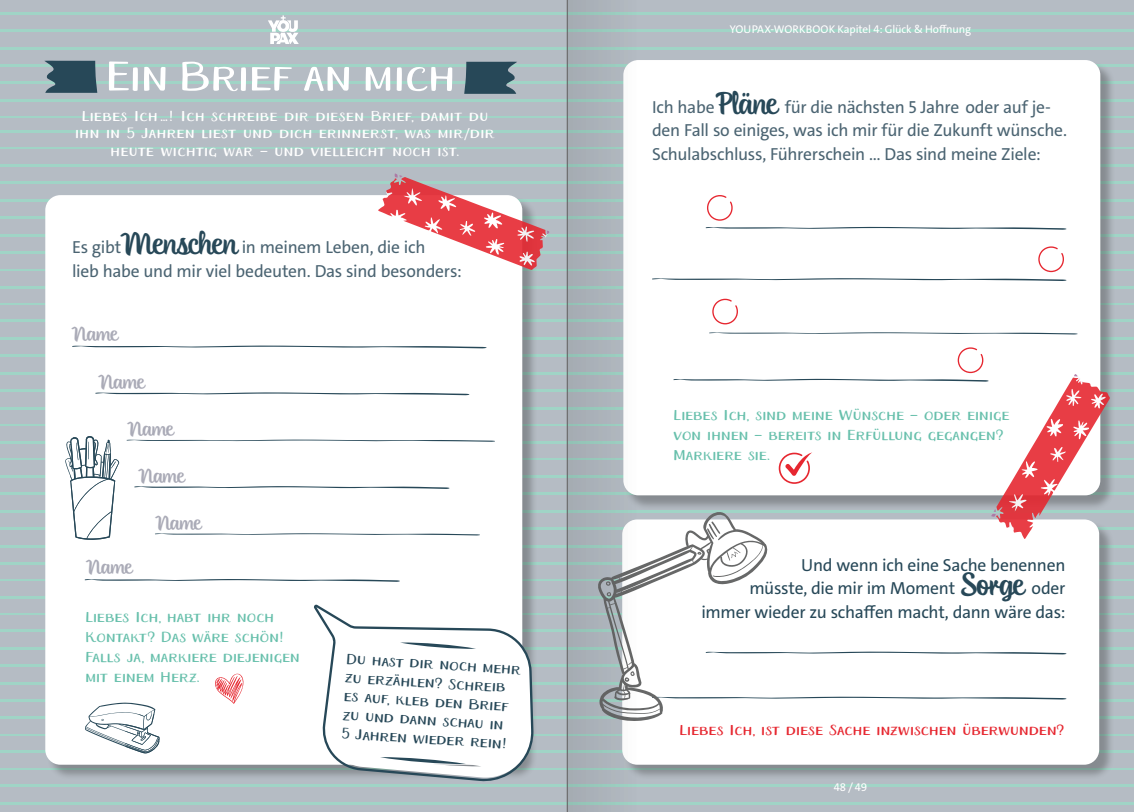
<style>
.page{position:relative;width:1134px;height:812px;background:#fff}
.page>*{position:absolute;margin:0;border:0;box-sizing:border-box;transform-origin:0 0}
.t1{font:50px "Aristelle Sans";letter-spacing:-.035em;color:#fff}
.t2{font:20px "Blue Vinyl";letter-spacing:-.005em;color:#aaabb7}
.t3{font:17.5px/23.8px "The Sans";letter-spacing:-.015em;color:#4b6472}
.t4{font:17.5px/20px "Aristelle Sans";letter-spacing:-.03em;color:#68c0ac}
.t5{font:17.5px/17.5px "Aristelle Sans";letter-spacing:-.01em;color:#fff;text-align:center}
.t6{font:17.5px/23.8px "The Sans";letter-spacing:-.015em;color:#274858;text-align:right}
.t7{font:17.5px/18.8px "Aristelle Sans";color:#274858}
.t8{font:17.5px "Aristelle Sans";letter-spacing:-.03em;color:#e62730}
.t9{font:11.25px "The Sans";letter-spacing:-.01em;color:#fff}
.s1{font-family:"Blue Vinyl";font-size:30px;color:#274858}
.s2{font-family:"Blue Vinyl";font-size:30px}
</style>
<div class="page">
<div style="left:0;top:0;width:1134px;height:811px;background:#b5bcc4"></div>
<hr style="left:0;top:117px;width:1134px;height:1px;background:#a0d4c6">
<hr style="left:0;top:99px;width:1134px;height:2px;background:#a0d4c6">
<hr style="left:0;top:82px;width:1134px;height:2px;background:#a0d4c6">
<hr style="left:0;top:64px;width:1134px;height:3px;background:#a0d4c6">
<hr style="left:0;top:47px;width:1134px;height:2px;background:#a0d4c6">
<hr style="left:0;top:30px;width:1134px;height:2px;background:#a0d4c6">
<hr style="left:0;top:12px;width:1134px;height:2px;background:#a0d4c6">
<hr style="left:0;top:269px;width:1134px;height:1px;background:#a0d4c6">
<hr style="left:0;top:251px;width:1134px;height:3px;background:#a0d4c6">
<hr style="left:0;top:234px;width:1134px;height:2px;background:#a0d4c6">
<hr style="left:0;top:217px;width:1134px;height:2px;background:#a0d4c6">
<hr style="left:0;top:199px;width:1134px;height:2px;background:#a0d4c6">
<hr style="left:0;top:182px;width:1134px;height:2px;background:#a0d4c6">
<hr style="left:0;top:164px;width:1134px;height:2px;background:#a0d4c6">
<hr style="left:0;top:148px;width:1134px;height:1px;background:#a0d4c6">
<hr style="left:0;top:131px;width:1134px;height:2px;background:#a0d4c6">
<hr style="left:0;top:424px;width:1134px;height:1px;background:#a0d4c6">
<hr style="left:0;top:407px;width:1134px;height:2px;background:#a0d4c6">
<hr style="left:0;top:389px;width:1134px;height:2px;background:#a0d4c6">
<hr style="left:0;top:372px;width:1134px;height:2px;background:#a0d4c6">
<hr style="left:0;top:354px;width:1134px;height:3px;background:#a0d4c6">
<hr style="left:0;top:337px;width:1134px;height:2px;background:#a0d4c6">
<hr style="left:0;top:319px;width:1134px;height:3px;background:#a0d4c6">
<hr style="left:0;top:303px;width:1134px;height:1px;background:#a0d4c6">
<hr style="left:0;top:286px;width:1134px;height:2px;background:#a0d4c6">
<hr style="left:0;top:579px;width:1134px;height:2px;background:#a0d4c6">
<hr style="left:0;top:562px;width:1134px;height:2px;background:#a0d4c6">
<hr style="left:0;top:545px;width:1134px;height:2px;background:#a0d4c6">
<hr style="left:0;top:527px;width:1134px;height:2px;background:#a0d4c6">
<hr style="left:0;top:510px;width:1134px;height:2px;background:#a0d4c6">
<hr style="left:0;top:492px;width:1134px;height:2px;background:#a0d4c6">
<hr style="left:0;top:475px;width:1134px;height:2px;background:#a0d4c6">
<hr style="left:0;top:458px;width:1134px;height:1px;background:#a0d4c6">
<hr style="left:0;top:441px;width:1134px;height:2px;background:#a0d4c6">
<hr style="left:0;top:734px;width:1134px;height:1px;background:#a0d4c6">
<hr style="left:0;top:716px;width:1134px;height:3px;background:#a0d4c6">
<hr style="left:0;top:699px;width:1134px;height:2px;background:#a0d4c6">
<hr style="left:0;top:682px;width:1134px;height:2px;background:#a0d4c6">
<hr style="left:0;top:664px;width:1134px;height:2px;background:#a0d4c6">
<hr style="left:0;top:647px;width:1134px;height:2px;background:#a0d4c6">
<hr style="left:0;top:629px;width:1134px;height:2px;background:#a0d4c6">
<hr style="left:0;top:613px;width:1134px;height:1px;background:#a0d4c6">
<hr style="left:0;top:596px;width:1134px;height:2px;background:#a0d4c6">
<hr style="left:0;top:801px;width:1134px;height:3px;background:#a0d4c6">
<hr style="left:0;top:784px;width:1134px;height:2px;background:#a0d4c6">
<hr style="left:0;top:768px;width:1134px;height:1px;background:#a0d4c6">
<hr style="left:0;top:750px;width:1134px;height:2px;background:#a0d4c6">
<div style="left:47px;top:197px;width:491px;height:583px;background:#1a1a18;opacity:.3"></div>
<div style="left:45px;top:195px;width:477px;height:569px;background:#fff;border-radius:15px"></div>
<div style="left:624px;top:521px;width:491px;height:259px;background:#1a1a18;opacity:.3"></div>
<div style="left:622px;top:519px;width:477px;height:245px;background:#fff;border-radius:15px"></div>
<div style="left:625px;top:62px;width:491px;height:449px;background:#1a1a18;opacity:.3"></div>
<div style="left:623px;top:60px;width:477px;height:435px;background:#fff;border-radius:15px"></div>
<svg style="left:268px;top:15px;width:31px;height:29px"></svg>
<svg style="left:44px;top:61px;width:53px;height:32px;background:#3a5867"></svg>
<svg style="left:464px;top:62px;width:53px;height:32px;background:#3a5867"></svg>
<svg style="left:72px;top:345px;width:414px;height:3px"></svg>
<svg style="left:127px;top:439px;width:368px;height:2px"></svg>
<svg style="left:155px;top:533px;width:325px;height:2px"></svg>
<svg style="left:95px;top:392px;width:374px;height:3px"></svg>
<svg style="left:134px;top:486px;width:315px;height:3px"></svg>
<svg style="left:652px;top:278px;width:414px;height:3px"></svg>
<svg style="left:709px;top:332px;width:368px;height:2px"></svg>
<svg style="left:706px;top:227px;width:360px;height:3px"></svg>
<svg style="left:314px;top:604px;width:219px;height:177px"></svg>
<svg style="left:318px;top:606px;width:215px;height:171px"></svg>
<svg style="left:215px;top:673px;width:29px;height:30px"></svg>
<svg style="left:378px;top:173px;width:172px;height:97px"></svg>
<svg style="left:85px;top:579px;width:315px;height:2px"></svg>
<svg style="left:1038px;top:246px;width:26px;height:26px"></svg>
<svg style="left:712px;top:299px;width:26px;height:25px"></svg>
<svg style="left:707px;top:195px;width:26px;height:26px"></svg>
<svg style="left:642px;top:347px;width:468px;height:374px"></svg>
<svg style="left:65px;top:436px;width:55px;height:104px"></svg>
<svg style="left:85px;top:702px;width:74px;height:52px"></svg>
<svg style="left:568px;top:0;width:74px;height:811px;fill:#aab4ba"></svg>
<hr style="left:567px;top:0;width:1px;height:811px;background:#6f6f6e">
<h1 class="t1" style="left:106px;top:47px;width:352px">Ein Brief an mich</h1>
<p class="t5" style="left:75px;top:108px;width:422px">Liebes Ich …! Ich schreibe dir diesen Brief, damit du ihn in 5 Jahren liest und dich erinnerst, was mir/dir heute wichtig war – und vielleicht noch ist.</p>
<p class="t3" style="left:72px;top:235px;width:391px">Es gibt <span class="s1">Menschen</span> in meinem Leben, die ich<br>lieb habe und mir viel bedeuten. Das sind besonders:</p>
<p class="t2" style="left:74px;top:319px;width:45px">Name</p>
<p class="t2" style="left:101px;top:368px;width:45px">Name</p>
<p class="t2" style="left:130px;top:415px;width:45px">Name</p>
<p class="t2" style="left:141px;top:462px;width:45px">Name</p>
<p class="t2" style="left:89px;top:553px;width:45px">Name</p>
<p class="t2" style="left:158px;top:509px;width:45px">Name</p>
<p class="t9" style="left:730px;top:22px;width:243px">YOUPAX-WORKBOOK Kapitel 4: Glück &amp; Hoffnung</p>
<p class="t3" style="left:652px;top:95px;width:416px">Ich habe <span class="s1">Pläne</span> für die nächsten 5 Jahre oder auf je&shy;den Fall so einiges, was ich mir für die Zukunft wünsche.<br>Schulabschluss, Führerschein … Das sind meine Ziele:</p>
<p class="t4" style="left:673px;top:406px;width:338px">Liebes Ich, sind meine Wünsche – oder einige von ihnen – bereits in Erfüllung gegangen?<br>Markiere sie.</p>
<p class="t6" style="left:749px;top:553px;width:318px">Und wenn ich eine Sache benennen müsste, die mir im Moment <span class="s2">Sorge</span> oder</p>
<p class="t4" style="left:85px;top:608px;width:191px">Liebes Ich, habt ihr noch</p>
<p class="t6" style="left:701px;top:600px;width:366px">immer wieder zu schaffen macht, dann wäre das:</p>
<p class="t4" style="left:85px;top:628px;width:217px">Kontakt? Das wäre schön!<br>Falls ja, markiere diejenigen mit einem Herz.</p>
<p class="t7" style="left:347px;top:649px;width:177px;rotate:4deg">Du hast dir noch mehr zu erzählen? Schreib es auf, kleb den Brief zu und dann schau in<br>5 Jahren wieder rein!</p>
<p class="t8" style="left:679px;top:719px;width:387px">Liebes Ich, ist diese Sache inzwischen überwunden?</p>
<p class="t9" style="left:834px;top:780px;width:35px">48 / 49</p>
</div>
